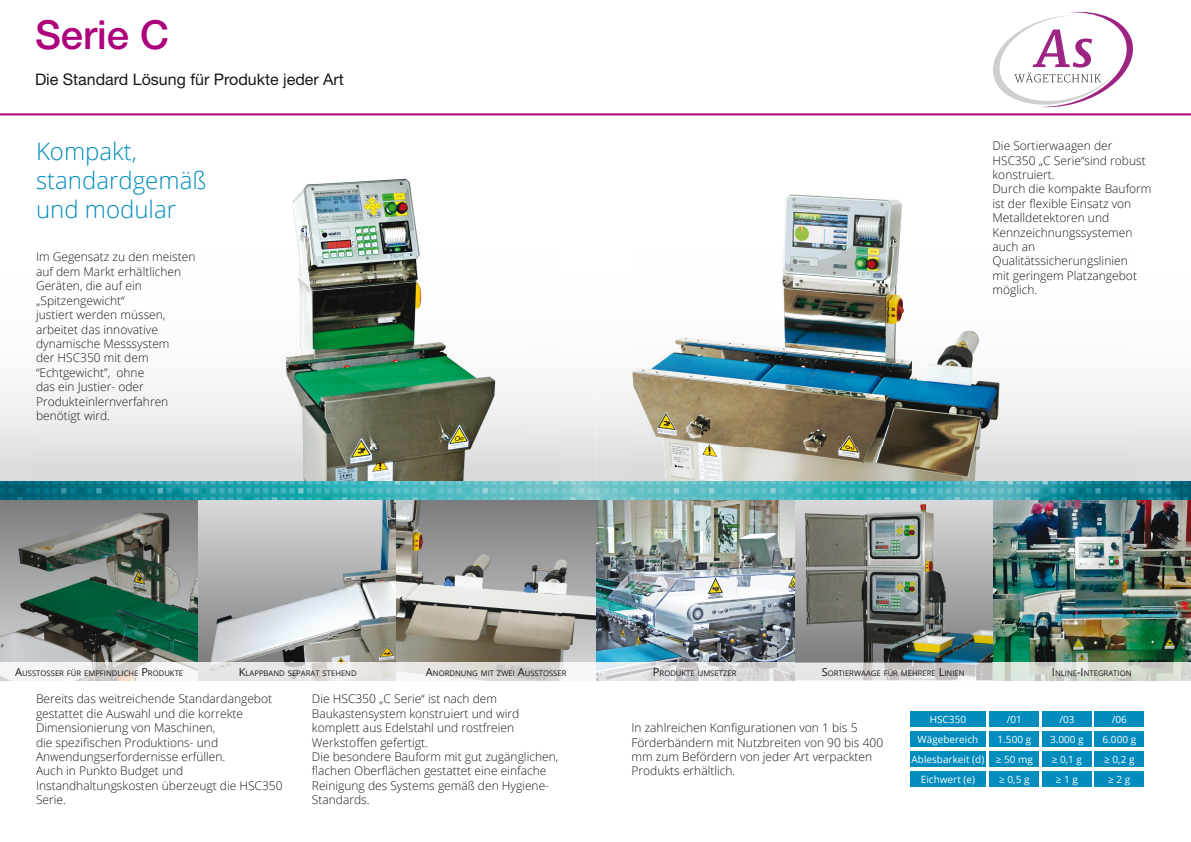
<style>
.page{position:relative;width:1191px;height:842px;background:#fff}
.page>*{position:absolute;margin:0;border:0;box-sizing:border-box;transform-origin:0 0}
.t1{font:500 40px "Helvetica Neue";color:#ad007c}
.t2{font:300 24px/28.8px "Open Sans";color:#008cbc}
.t3{font:16px "Helvetica Neue";color:#1a171c}
.t4{font:300 12px/14.4px "Open Sans";color:#1a171c}
.t5{font:10px/20px "Open Sans";color:#fff;text-align:center}
.t6{font:7.7px "Open Sans";color:#1a171c}
.s1{font-size:11px}
</style>
<div class="page">
<svg style="left:595px;top:390px;width:596px;height:92px"></svg>
<svg style="left:0;top:389px;width:595px;height:93px"></svg>
<img style="left:992px;top:500px;width:199px;height:180px">
<img style="left:596px;top:500px;width:198px;height:162px">
<img style="left:794px;top:500px;width:198px;height:162px">
<img style="left:36px;top:178px;width:523px;height:304px">
<img style="left:0;top:500px;width:595px;height:162px">
<img style="left:631px;top:194px;width:501px;height:288px">
<svg style="left:596px;top:680px;width:198px;height:1px"></svg>
<img style="left:0;top:662px;width:992px;height:18px">
<svg style="left:794px;top:662px;width:1px;height:18px"></svg>
<div style="left:910px;top:711px;width:75px;height:16px;background:#008cbc"></div>
<div style="left:910px;top:731px;width:75px;height:16px;background:#008cbc"></div>
<div style="left:910px;top:751px;width:75px;height:16px;background:#008cbc"></div>
<div style="left:910px;top:771px;width:75px;height:16px;background:#008cbc"></div>
<div style="left:1094px;top:711px;width:49px;height:16px;background:#008cbc"></div>
<div style="left:989px;top:711px;width:49px;height:16px;background:#008cbc"></div>
<div style="left:1042px;top:711px;width:49px;height:16px;background:#008cbc"></div>
<div style="left:1094px;top:731px;width:49px;height:16px;background:#008cbc"></div>
<div style="left:989px;top:731px;width:49px;height:16px;background:#008cbc"></div>
<div style="left:1042px;top:731px;width:49px;height:16px;background:#008cbc"></div>
<div style="left:1094px;top:751px;width:49px;height:16px;background:#008cbc"></div>
<div style="left:989px;top:751px;width:49px;height:16px;background:#008cbc"></div>
<div style="left:1042px;top:751px;width:49px;height:16px;background:#008cbc"></div>
<div style="left:1094px;top:771px;width:49px;height:16px;background:#008cbc"></div>
<div style="left:989px;top:771px;width:49px;height:16px;background:#008cbc"></div>
<div style="left:1042px;top:771px;width:49px;height:16px;background:#008cbc"></div>
<img style="left:0;top:482px;width:1191px;height:18px">
<svg style="left:993px;top:11px;width:140px;height:97px"></svg>
<hr style="left:0;top:113px;width:1191px;height:2px;background:#ad007c">
<p class="t1" style="left:35px;top:11px;width:136px">Serie C</p>
<p class="t3" style="left:35px;top:70px;width:310px">Die Standard Lösung für Produkte jeder Art</p>
<p class="t2" style="left:36px;top:136px;width:172px">Kompakt, standardgemäß und modular</p>
<p class="t4" style="left:36px;top:250px;width:161px">Im Gegensatz zu den meisten auf dem Markt erhältlichen<br>Geräten, die auf ein „Spitzengewicht“<br>justiert werden müssen, arbeitet das innovative dynamische Messsystem<br>der HSC350 mit dem “Echtgewicht”, ohne<br>das ein Justier- oder<br>Produkteinlernverfahren benötigt wird.</p>
<p class="t4" style="left:992px;top:138px;width:161px">Die Sortierwaagen der<br>HSC350 „C Serie“sind robust konstruiert.<br>Durch die kompakte Bauform ist der flexible Einsatz von<br>Metalldetektoren und<br>Kennzeichnungssystemen auch an<br>Qualitätssicherungslinien<br>mit geringem Platzangebot möglich.</p>
<p class="t6" style="left:15px;top:668px;width:169px"><span class="s1">A</span>USSTOSSER FÜR EMPFINDLICHE <span class="s1">P</span>RODUKTE</p>
<p class="t6" style="left:239px;top:668px;width:119px"><span class="s1">K</span>LAPPBAND SEPARAT STEHEND</p>
<p class="t6" style="left:426px;top:668px;width:142px"><span class="s1">A</span>NORDNUNG MIT ZWEI <span class="s1">A</span>USSTOSSER</p>
<p class="t6" style="left:653px;top:668px;width:85px"><span class="s1">P</span>RODUKTE UMSETZER</p>
<p class="t6" style="left:822px;top:668px;width:144px"><span class="s1">S</span>ORTIERWAAGE FÜR MEHRERE <span class="s1">L</span>INIEN</p>
<p class="t6" style="left:1052px;top:668px;width:81px"><span class="s1">I</span>NLINE<span class="s1">-I</span>NTEGRATION</p>
<p class="t4" style="left:36px;top:692px;width:248px">Bereits das weitreichende Standardangebot gestattet die Auswahl und die korrekte Dimensionierung von Maschinen,<br>die spezifischen Produktions- und Anwendungserfordernisse erfüllen.<br>Auch in Punkto Budget und Instandhaltungskosten überzeugt die HSC350<br>Serie.</p>
<p class="t4" style="left:312px;top:692px;width:248px">Die HSC350 „C Serie“ ist nach dem Baukastensystem konstruiert und wird komplett aus Edelstahl und rostfreien Werkstoffen gefertigt.<br>Die besondere Bauform mit gut zugänglichen, flachen Oberflächen gestattet eine einfache Reinigung des Systems gemäß den Hygiene-Standards.</p>
<p class="t4" style="left:631px;top:720px;width:253px">In zahlreichen Konfigurationen von 1 bis 5<br>Förderbändern mit Nutzbreiten von 90 bis 400 mm zum Befördern von jeder Art verpackten Produkts erhältlich.</p>
<p class="t5" style="left:929px;top:709px;width:38px">HSC350</p>
<p class="t5" style="left:911px;top:729px;width:74px">Wägebereich<br>Ablesbarkeit (d)<br>Eichwert (e)</p>
<p class="t5" style="left:995px;top:709px;width:39px">/01<br>1.500 g ≥ 50 mg ≥ 0,5 g</p>
<p class="t5" style="left:1050px;top:709px;width:35px">/03<br>3.000 g ≥ 0,1 g ≥ 1 g</p>
<p class="t5" style="left:1102px;top:709px;width:35px">/06<br>6.000 g ≥ 0,2 g ≥ 2 g</p>
</div>
